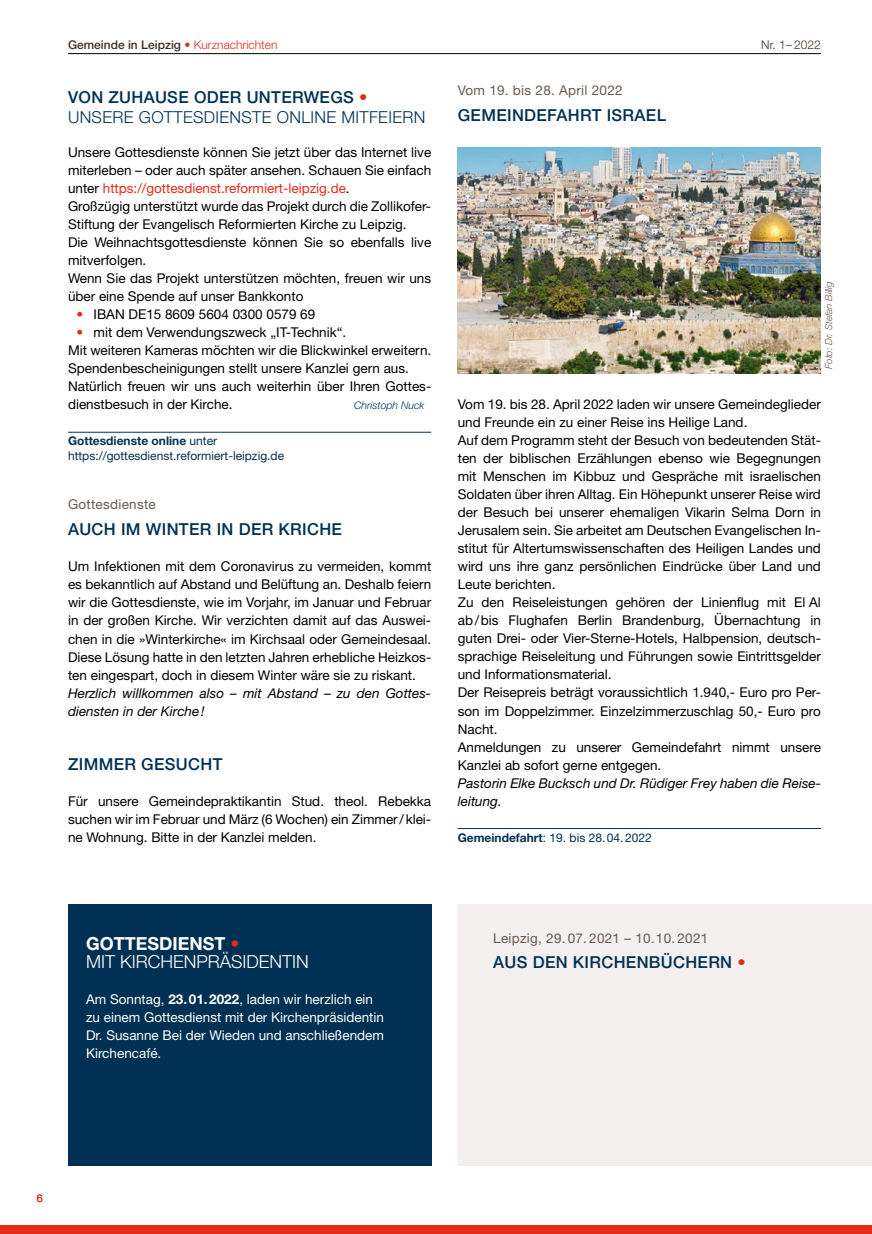
<style>
.page{position:relative;width:872px;height:1234px;background:#fff}
.page>*{position:absolute;margin:0;border:0;box-sizing:border-box;transform-origin:0 0}
.t1{font:300 18px/18px "Helvetica Neue LT Pro";color:#fff}
.t2{font:500 16.5px "Helvetica Neue LT Pro";letter-spacing:.02em;color:#003154}
.t3{font:300 16.5px/19.5px "Helvetica Neue LT Pro";letter-spacing:.02em;color:#003154}
.t4{font:13.5px/18px "Helvetica Neue LT Pro";color:#000}
.t5{font:13.5px/18px "Helvetica Neue LT Pro";color:#fff}
.t6{font:italic 13.5px/18px "Helvetica Neue LT Pro";color:#000}
.t7{font:13.5px "Helvetica Neue LT Pro";letter-spacing:.02em;color:#695b52}
.t8{font:12px/14.2px "Helvetica Neue LT Pro";color:#003154}
.t9{font:500 12px "Helvetica Neue LT Pro";color:#3c3027}
.t10{font:300 12px "Helvetica Neue LT Pro";color:#3c3028}
.t11{font:italic 300 10.5px "Helvetica Neue LT Pro";color:#003154}
.t12{font:300 10.5px "Helvetica Neue LT Pro";color:#e52a1b}
.t13{font:italic 300 9.75px "Helvetica Neue LT Pro";color:#695b52}
.s1{font-weight:300;color:#e52a1b}
.s2{font-weight:500}
.s3{font-weight:500;color:#e52a1b}
.s4{color:#e52a1b}
.s5{font-weight:700}
.s6{font-weight:700;color:#e52a1b}
</style>
<div class="page">
<div style="left:0;top:1225px;width:872px;height:8px;background:#e52a1b"></div>
<hr style="left:68px;top:53px;width:753px;height:1px;background:#000">
<hr style="left:68px;top:432px;width:363px;height:1px;background:#003154">
<hr style="left:458px;top:828px;width:363px;height:1px;background:#003154">
<img style="left:458px;top:148px;width:363px;height:225px">
<div style="left:457px;top:903px;width:415px;height:262px;background:#f3f0ef"></div>
<div style="left:68px;top:903px;width:363px;height:262px;background:#003154"></div>
<p class="t9" style="left:68px;top:37px;width:211px">Gemeinde in Leipzig <span class="s1">• Kurznachrichten</span></p>
<p class="t3" style="left:68px;top:87px;width:359px"><span class="s2">VON ZUHAUSE ODER UNTERWEGS</span> <span class="s3">•<br></span>UNSERE GOTTESDIENSTE ONLINE MITFEIERN</p>
<p class="t4" style="left:68px;top:143px;width:365px">Unsere Gottesdienste können Sie jetzt über das Internet live miterleben – oder auch später ansehen. Schauen Sie einfach unter <span class="s4">https://gottesdienst.reformiert-leipzig.de</span>.<br>Großzügig unterstützt wurde das Projekt durch die Zollikofer-Stiftung der Evangelisch Reformierten Kirche zu Leipzig.<br>Die Weihnachtsgottesdienste können Sie so ebenfalls live mitverfolgen.<br>Wenn Sie das Projekt unterstützen möchten, freuen wir uns über eine Spende auf unser Bankkonto</p>
<p class="t4" style="left:77px;top:305px;width:240px"><span class="s4">•</span> IBAN DE15 8609 5604 0300 0579 69</p>
<p class="t4" style="left:68px;top:323px;width:365px;text-indent:9px"><span class="s4">•</span> mit dem Verwendungszweck „IT-Technik“.<br>Mit weiteren Kameras möchten wir die Blickwinkel erweitern.<br>Spendenbescheinigungen stellt unsere Kanzlei gern aus.<br>Natürlich freuen wir uns auch weiterhin über Ihren Gottes&shy;dienstbesuch in der Kirche.</p>
<p class="t11" style="left:354px;top:399px;width:72px">Christoph Nuck</p>
<p class="t8" style="left:68px;top:433px;width:218px"><span class="s5">Gottesdienste online</span> unter https://gottesdienst.reformiert-leipzig.de</p>
<p class="t7" style="left:68px;top:496px;width:89px">Gottesdienste</p>
<p class="t2" style="left:68px;top:519px;width:275px">AUCH IM WINTER IN DER KRICHE</p>
<p class="t4" style="left:68px;top:557px;width:365px;text-align:justify">Um Infektionen mit dem Coronavirus zu vermeiden, kommt es bekanntlich auf Abstand und Belüftung an. Deshalb feiern wir die Gottesdienste, wie im Vorjahr, im Januar und Februar in der großen Kirche. Wir verzichten damit auf das Auswei&shy;chen in die »Winterkirche« im Kirchsaal oder Gemeindesaal.<br>Diese Lösung hatte in den letzten Jahren erhebliche Heizkos&shy;ten eingespart, doch in diesem Winter wäre sie zu riskant.</p>
<p class="t6" style="left:68px;top:683px;width:365px">Herzlich willkommen also – mit Abstand – zu den Gottes&shy;diensten in der Kirche!</p>
<p class="t2" style="left:68px;top:753px;width:156px">ZIMMER GESUCHT</p>
<p class="t4" style="left:68px;top:791px;width:365px;text-align:justify">Für unsere Gemeindepraktikantin Stud. theol. Rebekka suchen wir im Februar und März (6 Wochen) ein Zimmer/klei&shy;ne Wohnung. Bitte in der Kanzlei melden.</p>
<p class="t7" style="left:458px;top:82px;width:166px">Vom 19. bis 28. April 2022</p>
<p class="t2" style="left:458px;top:105px;width:210px">GEMEINDEFAHRT ISRAEL</p>
<p class="t10" style="left:761px;top:37px;width:61px">Nr. 1– 2022</p>
<p class="t13" style="left:822px;top:369px;width:89px;rotate:-90deg">Foto: Dr. Stefan Billig</p>
<p class="t4" style="left:458px;top:395px;width:365px">Vom 19. bis 28. April 2022 laden wir unsere Gemeindeglieder und Freunde ein zu einer Reise ins Heilige Land.<br>Auf dem Programm steht der Besuch von bedeutenden Stät&shy;ten der biblischen Erzählungen ebenso wie Begegnungen mit Menschen im Kibbuz und Gespräche mit israelischen Soldaten über ihren Alltag. Ein Höhepunkt unserer Reise wird der Besuch bei unserer ehemaligen Vikarin Selma Dorn in Jerusalem sein. Sie arbeitet am Deutschen Evangelischen In&shy;stitut für Altertumswissenschaften des Heiligen Landes und wird uns ihre ganz persönlichen Eindrücke über Land und Leute berichten.<br>Zu den Reiseleistungen gehören der Linienflug mit El Al ab/bis Flughafen Berlin Brandenburg, Übernachtung in guten Drei- oder Vier-Sterne-Hotels, Halbpension, deutsch&shy;sprachige Reiseleitung und Führungen sowie Eintrittsgelder und Informationsmaterial.<br>Der Reisepreis beträgt voraussichtlich 1.940,- Euro pro Per&shy;son im Doppelzimmer. Einzelzimmerzuschlag 50,- Euro pro Nacht.<br>Anmeldungen zu unserer Gemeindefahrt nimmt unsere Kanzlei ab sofort gerne entgegen.</p>
<p class="t6" style="left:458px;top:773px;width:363px">Pastorin Elke Bucksch und Dr. Rüdiger Frey haben die Reise&shy;leitung.</p>
<p class="t8" style="left:458px;top:829px;width:195px"><span class="s5">Gemeindefahrt</span>: 19. bis 28.04.2022</p>
<h1 class="t1" style="left:86px;top:933px;width:224px"><span class="s5">GOTTESDIENST</span> <span class="s6">•<br></span>MIT KIRCHENPRÄSIDENTIN</h1>
<p class="t5" style="left:86px;top:989px;width:299px">Am Sonntag, <span class="s5">23.01.2022</span>, laden wir herzlich ein zu einem Gottesdienst mit der Kirchenpräsidentin Dr. Susanne Bei der Wieden und anschließendem Kirchencafé.</p>
<p class="t7" style="left:493px;top:929px;width:216px">Leipzig, 29. 07. 2021 – 10.10. 2021</p>
<p class="t2" style="left:493px;top:951px;width:254px">AUS DEN KIRCHENBÜCHERN <span class="s4">•</span></p>
<p class="t12" style="left:37px;top:1191px;width:7px">6</p>
</div>
